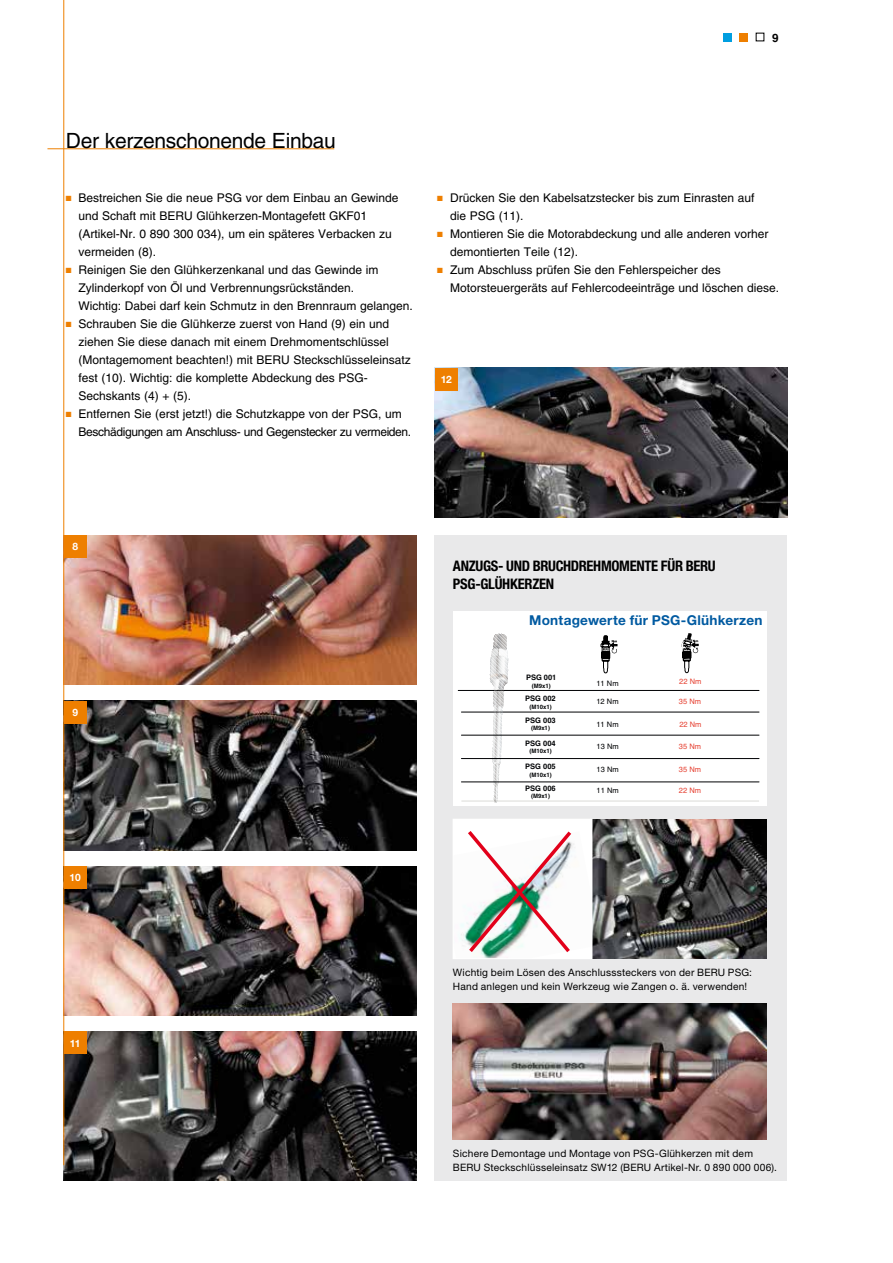
<style>
.page{position:relative;width:893px;height:1263px;background:#fff}
.page>*{position:absolute;margin:0;border:0;box-sizing:border-box;transform-origin:0 0}
.t1{font:21px "Helvetica LT";letter-spacing:-.015em;color:#000}
.t2{font:700 condensed 14.55px/18px "Helvetica Neue LTW1 G";letter-spacing:-.02em;color:#000}
.t3{font:700 13.65px "Helvetica Neue LTW1 G";letter-spacing:.02em;color:#005aa1}
.t4{font:12px/18px "Helvetica LT";color:#000}
.t5{font:12px/18px "Helvetica LT";letter-spacing:-.03em;color:#000}
.t6{font:700 11.7px "Helvetica LT";color:#000}
.t7{font:10.2px/13.5px "Helvetica Neue LTW1 G";letter-spacing:.02em;color:#000}
.t8{font:700 10.2px "Helvetica Neue LTW1 G";color:#fff}
.t9{font:700 7.5px "Helvetica";color:#000204}
.t10{font:7.5px "Helvetica";color:#000204}
.t11{font:7.5px "Helvetica";color:#e64132}
.t12{font:700 6px "Helvetica";color:#000204}
.s1{color:#ee7f00}
</style>
<div class="page">
<div style="left:723px;top:33px;width:8px;height:8px;background:#009ee0"></div>
<div style="left:740px;top:33px;width:8px;height:8px;background:#ee7f00"></div>
<hr style="left:47px;top:148px;width:287px;height:1px;background:#ee7f00">
<img style="left:64px;top:535px;width:353px;height:150px">
<div style="left:64px;top:535px;width:23px;height:23px;background:#ee7f00"></div>
<img style="left:64px;top:866px;width:352px;height:149px">
<div style="left:64px;top:866px;width:23px;height:23px;background:#ee7f00"></div>
<img style="left:64px;top:701px;width:352px;height:149px">
<div style="left:64px;top:701px;width:23px;height:22px;background:#ee7f00"></div>
<img style="left:64px;top:1031px;width:352px;height:150px">
<div style="left:64px;top:1031px;width:23px;height:23px;background:#ee7f00"></div>
<img style="left:435px;top:368px;width:352px;height:149px">
<div style="left:435px;top:368px;width:23px;height:22px;background:#ee7f00"></div>
<div style="left:434px;top:535px;width:353px;height:646px;background:#e9e9ea"></div>
<img style="left:453px;top:1003px;width:313px;height:136px">
<img style="left:592px;top:819px;width:175px;height:140px">
<div style="left:453px;top:819px;width:139px;height:140px;background:#fff"></div>
<img style="left:464px;top:831px;width:111px;height:125px">
<div style="left:453px;top:611px;width:313px;height:194px;background:#fff"></div>
<hr style="left:461px;top:801px;width:298px;height:1px;background:#dbdbd8">
<hr style="left:461px;top:712px;width:298px;height:1px;background:#000204">
<hr style="left:458px;top:690px;width:301px;height:1px;background:#000204">
<svg style="left:601px;top:635px;width:16px;height:38px"></svg>
<svg style="left:681px;top:633px;width:17px;height:40px"></svg>
<img style="left:494px;top:635px;width:12px;height:1px">
<img style="left:494px;top:636px;width:13px;height:1px">
<img style="left:493px;top:637px;width:14px;height:1px">
<img style="left:493px;top:638px;width:14px;height:1px">
<img style="left:493px;top:639px;width:14px;height:1px">
<img style="left:493px;top:640px;width:14px;height:1px">
<img style="left:494px;top:641px;width:13px;height:1px">
<img style="left:493px;top:642px;width:14px;height:1px">
<img style="left:493px;top:643px;width:14px;height:1px">
<img style="left:493px;top:644px;width:14px;height:1px">
<img style="left:493px;top:645px;width:14px;height:1px">
<img style="left:493px;top:646px;width:14px;height:1px">
<img style="left:493px;top:647px;width:14px;height:1px">
<img style="left:493px;top:648px;width:14px;height:1px">
<img style="left:492px;top:649px;width:15px;height:1px">
<img style="left:490px;top:650px;width:16px;height:32px">
<img style="left:491px;top:651px;width:17px;height:1px">
<img style="left:491px;top:652px;width:17px;height:1px">
<img style="left:491px;top:653px;width:17px;height:30px">
<img style="left:492px;top:654px;width:16px;height:1px">
<img style="left:492px;top:655px;width:15px;height:1px">
<img style="left:493px;top:656px;width:15px;height:1px">
<img style="left:493px;top:657px;width:15px;height:1px">
<img style="left:493px;top:658px;width:15px;height:1px">
<img style="left:493px;top:659px;width:15px;height:1px">
<img style="left:493px;top:660px;width:15px;height:1px">
<img style="left:493px;top:661px;width:15px;height:1px">
<img style="left:493px;top:662px;width:15px;height:1px">
<img style="left:493px;top:663px;width:15px;height:1px">
<img style="left:493px;top:664px;width:15px;height:1px">
<img style="left:493px;top:665px;width:15px;height:1px">
<img style="left:493px;top:666px;width:15px;height:1px">
<img style="left:492px;top:667px;width:16px;height:1px">
<img style="left:492px;top:668px;width:16px;height:17px">
<img style="left:493px;top:669px;width:15px;height:1px">
<img style="left:493px;top:670px;width:15px;height:1px">
<img style="left:493px;top:671px;width:15px;height:1px">
<img style="left:493px;top:672px;width:15px;height:1px">
<img style="left:493px;top:673px;width:15px;height:1px">
<img style="left:493px;top:674px;width:15px;height:1px">
<img style="left:493px;top:675px;width:15px;height:1px">
<img style="left:493px;top:676px;width:15px;height:1px">
<img style="left:493px;top:677px;width:15px;height:1px">
<img style="left:493px;top:678px;width:15px;height:14px">
<svg style="left:504px;top:679px;width:4px;height:7px"></svg>
<img style="left:493px;top:698px;width:11px;height:2px">
<img style="left:493px;top:701px;width:11px;height:2px">
<img style="left:493px;top:704px;width:11px;height:9px">
<img style="left:493px;top:705px;width:10px;height:6px">
<img style="left:493px;top:709px;width:9px;height:2px">
<img style="left:492px;top:711px;width:11px;height:24px">
<img style="left:492px;top:720px;width:10px;height:2px">
<img style="left:492px;top:722px;width:10px;height:2px">
<img style="left:492px;top:725px;width:10px;height:2px">
<img style="left:492px;top:728px;width:10px;height:2px">
<img style="left:492px;top:730px;width:10px;height:8px">
<img style="left:492px;top:738px;width:10px;height:4px">
<img style="left:492px;top:742px;width:10px;height:21px">
<img style="left:493px;top:749px;width:8px;height:6px">
<img style="left:493px;top:755px;width:8px;height:3px">
<img style="left:493px;top:759px;width:8px;height:3px">
<svg style="left:493px;top:762px;width:8px;height:41px"></svg>
<hr style="left:461px;top:758px;width:298px;height:1px;background:#000204">
<hr style="left:461px;top:735px;width:298px;height:1px;background:#000204">
<hr style="left:461px;top:782px;width:298px;height:1px;background:#000204">
<hr style="left:63px;top:0;width:1px;height:1165px;background:#ee7f00">
<p class="t6" style="left:772px;top:31px;width:8px">9</p>
<h1 class="t1" style="left:66px;top:128px;width:271px">Der kerzenschonende Einbau</h1>
<p class="t4" style="left:79px;top:189px;width:321px;text-indent:-13px"><span class="s1">■</span> Bestreichen Sie die neue PSG vor dem Einbau an Gewinde und Schaft mit BERU Glühkerzen-Montagefett GKF01 (Artikel-Nr. 0 890 300 034), um ein späteres Verbacken zu vermeiden (8).</p>
<p class="t4" style="left:79px;top:261px;width:336px;text-indent:-13px"><span class="s1">■</span> Reinigen Sie den Glühkerzenkanal und das Gewinde im<br>Zylinderkopf von Öl und Verbrennungsrückständen.<br>Wichtig: Dabei darf kein Schmutz in den Brennraum gelangen.</p>
<p class="t4" style="left:79px;top:315px;width:334px;text-indent:-13px"><span class="s1">■</span> Schrauben Sie die Glühkerze zuerst von Hand (9) ein und ziehen Sie diese danach mit einem Drehmomentschlüssel (Montagemoment beachten!) mit BERU Steckschlüsseleinsatz fest (10). Wichtig: die komplette Abdeckung des PSG-Sechskants (4) + (5).</p>
<p class="t5" style="left:79px;top:405px;width:334px;text-indent:-13px"><span class="s1">■</span> Entfernen Sie (erst jetzt!) die Schutzkappe von der PSG, um<br>Beschädigungen am Anschluss- und Gegenstecker zu vermeiden.</p>
<p class="t4" style="left:450px;top:189px;width:306px;text-indent:-13px"><span class="s1">■</span> Drücken Sie den Kabelsatzstecker bis zum Einrasten auf die PSG (11).</p>
<p class="t4" style="left:450px;top:225px;width:320px;text-indent:-13px"><span class="s1">■</span> Montieren Sie die Motorabdeckung und alle anderen vorher demontierten Teile (12).</p>
<p class="t4" style="left:450px;top:261px;width:331px;text-indent:-13px"><span class="s1">■</span> Zum Abschluss prüfen Sie den Fehlerspeicher des<br>Motorsteuergeräts auf Fehlercodeeinträge und löschen diese.</p>
<p class="t8" style="left:441px;top:373px;width:13px">12</p>
<p class="t8" style="left:72px;top:540px;width:7px">8</p>
<p class="t8" style="left:72px;top:706px;width:7px">9</p>
<p class="t8" style="left:70px;top:871px;width:13px">10</p>
<p class="t8" style="left:70px;top:1037px;width:12px">11</p>
<p class="t2" style="left:453px;top:557px;width:264px">ANZUGS- UND BRUCHDREHMOMENTE FÜR BERU<br>PSG-GLÜHKERZEN</p>
<p class="t3" style="left:529px;top:612px;width:235px">Montagewerte für PSG-Glühkerzen</p>
<p class="t9" style="left:526px;top:671px;width:32px">PSG 001</p>
<p class="t12" style="left:532px;top:681px;width:21px">(M9x1)</p>
<p class="t10" style="left:596px;top:678px;width:24px">11 Nm</p>
<p class="t11" style="left:679px;top:675px;width:24px">22 Nm</p>
<p class="t9" style="left:525px;top:692px;width:32px">PSG 002</p>
<p class="t12" style="left:529px;top:702px;width:24px">(M10x1)</p>
<p class="t10" style="left:596px;top:696px;width:24px">12 Nm</p>
<p class="t11" style="left:679px;top:696px;width:24px">35 Nm</p>
<p class="t9" style="left:525px;top:714px;width:32px">PSG 003</p>
<p class="t12" style="left:531px;top:723px;width:21px">(M9x1)</p>
<p class="t9" style="left:525px;top:737px;width:32px">PSG 004</p>
<p class="t12" style="left:529px;top:746px;width:24px">(M10x1)</p>
<p class="t9" style="left:525px;top:761px;width:32px">PSG 005</p>
<p class="t12" style="left:529px;top:770px;width:24px">(M10x1)</p>
<p class="t10" style="left:596px;top:718px;width:24px">11 Nm</p>
<p class="t11" style="left:679px;top:718px;width:24px">22 Nm</p>
<p class="t11" style="left:679px;top:741px;width:24px">35 Nm</p>
<p class="t10" style="left:597px;top:741px;width:24px">13 Nm</p>
<p class="t10" style="left:597px;top:764px;width:24px">13 Nm</p>
<p class="t11" style="left:679px;top:764px;width:24px">35 Nm</p>
<p class="t9" style="left:525px;top:782px;width:32px">PSG 006</p>
<p class="t12" style="left:531px;top:791px;width:21px">(M9x1)</p>
<p class="t10" style="left:597px;top:785px;width:24px">11 Nm</p>
<p class="t11" style="left:679px;top:785px;width:24px">22 Nm</p>
<p class="t7" style="left:453px;top:965px;width:301px">Wichtig beim Lösen des Anschlusssteckers von der BERU PSG:<br>Hand anlegen und kein Werkzeug wie Zangen o. ä. verwenden!</p>
<p class="t7" style="left:453px;top:1147px;width:325px">Sichere Demontage und Montage von PSG-Glühkerzen mit dem<br>BERU Steckschlüsseleinsatz SW12 (BERU Artikel-Nr. 0 890 000 006).</p>
</div>
